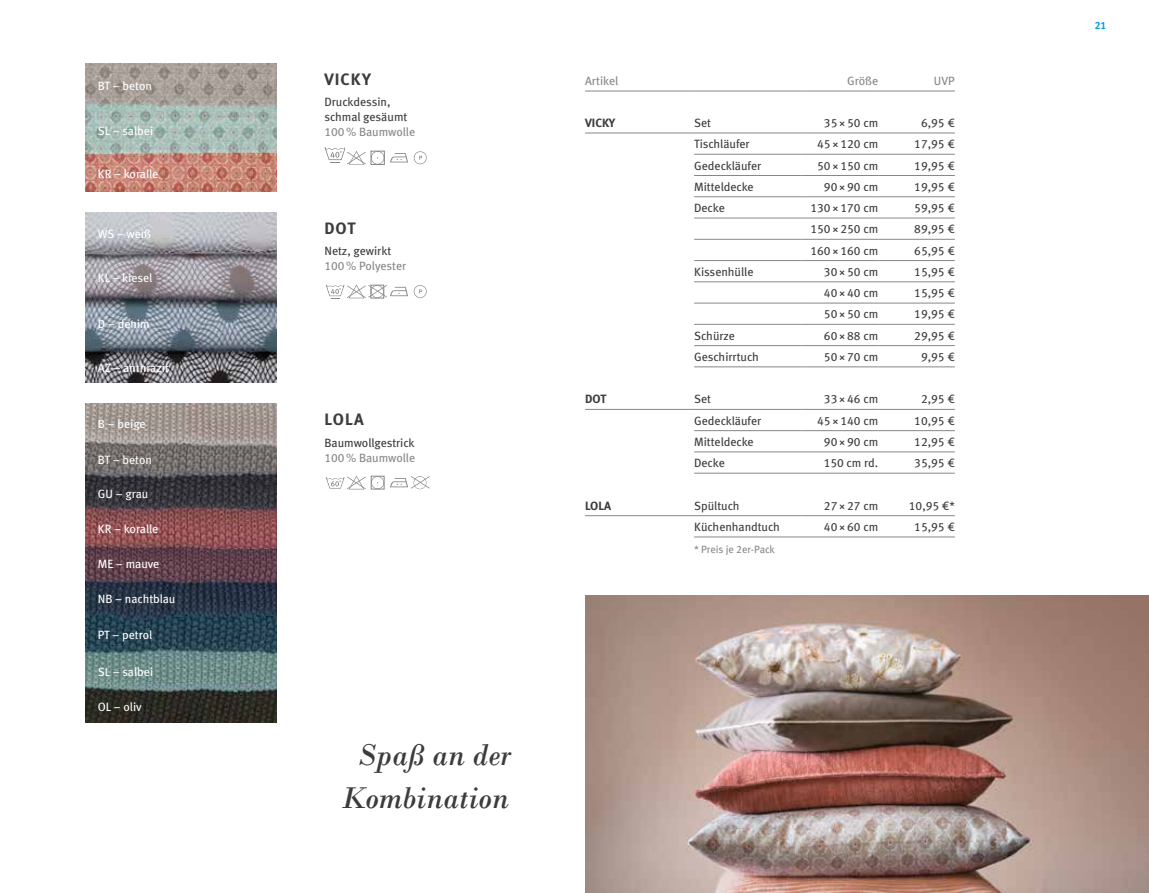
<style>
.page{position:relative;width:1149px;height:893px;background:#fff}
.page>*{position:absolute;margin:0;border:0;box-sizing:border-box;transform-origin:0 0}
.t1{font:italic 31.5px/42.5px "Bodoni";color:#3c3c3b;text-align:center}
.t2{font:16.5px "Meta Bold LF";letter-spacing:.055em;color:#3c3c3b}
.t3{font:12px/15px "Meta Book LF";color:#3c3c3b}
.t4{font:12px "Meta Book LF";color:#fff}
.t5{font:12px "Meta Book LF";color:#878787}
.t6{font:12px "Meta Bold LF";color:#3c3c3b}
.t7{font:10.5px "Meta Book LF";color:#878787}
.t8{font:10.5px "Meta Bold LF";color:#009fe3}
</style>
<div class="page">
<img style="left:585px;top:595px;width:563px;height:298px">
<img style="left:85px;top:64px;width:191px;height:127px">
<img style="left:85px;top:213px;width:191px;height:170px">
<img style="left:85px;top:404px;width:191px;height:319px">
<hr style="left:585px;top:91px;width:109px;height:1px;background:#878787">
<hr style="left:694px;top:91px;width:107px;height:1px;background:#878787">
<hr style="left:801px;top:91px;width:77px;height:1px;background:#878787">
<hr style="left:878px;top:91px;width:76px;height:1px;background:#878787">
<hr style="left:801px;top:133px;width:77px;height:1px;background:#878787">
<hr style="left:878px;top:133px;width:76px;height:1px;background:#878787">
<hr style="left:801px;top:154px;width:77px;height:1px;background:#878787">
<hr style="left:878px;top:154px;width:76px;height:1px;background:#878787">
<hr style="left:801px;top:175px;width:77px;height:1px;background:#878787">
<hr style="left:878px;top:175px;width:76px;height:1px;background:#878787">
<hr style="left:801px;top:196px;width:77px;height:1px;background:#878787">
<hr style="left:878px;top:196px;width:76px;height:1px;background:#878787">
<hr style="left:801px;top:218px;width:77px;height:1px;background:#878787">
<hr style="left:878px;top:218px;width:76px;height:1px;background:#878787">
<hr style="left:801px;top:239px;width:77px;height:1px;background:#878787">
<hr style="left:878px;top:239px;width:76px;height:1px;background:#878787">
<hr style="left:801px;top:260px;width:77px;height:1px;background:#878787">
<hr style="left:878px;top:260px;width:76px;height:1px;background:#878787">
<hr style="left:801px;top:282px;width:77px;height:1px;background:#878787">
<hr style="left:878px;top:282px;width:76px;height:1px;background:#878787">
<hr style="left:801px;top:303px;width:77px;height:1px;background:#878787">
<hr style="left:878px;top:303px;width:76px;height:1px;background:#878787">
<hr style="left:801px;top:324px;width:77px;height:1px;background:#878787">
<hr style="left:878px;top:324px;width:76px;height:1px;background:#878787">
<hr style="left:801px;top:345px;width:77px;height:1px;background:#878787">
<hr style="left:878px;top:345px;width:76px;height:1px;background:#878787">
<hr style="left:801px;top:452px;width:77px;height:1px;background:#878787">
<hr style="left:878px;top:452px;width:76px;height:1px;background:#878787">
<hr style="left:801px;top:473px;width:77px;height:1px;background:#878787">
<hr style="left:878px;top:473px;width:76px;height:1px;background:#878787">
<hr style="left:585px;top:515px;width:109px;height:1px;background:#878787">
<hr style="left:694px;top:515px;width:107px;height:1px;background:#878787">
<hr style="left:801px;top:515px;width:77px;height:1px;background:#878787">
<hr style="left:878px;top:515px;width:76px;height:1px;background:#878787">
<hr style="left:801px;top:537px;width:77px;height:1px;background:#878787">
<hr style="left:878px;top:537px;width:76px;height:1px;background:#878787">
<hr style="left:694px;top:154px;width:107px;height:1px;background:#878787">
<hr style="left:694px;top:133px;width:107px;height:1px;background:#878787">
<hr style="left:694px;top:367px;width:107px;height:1px;background:#878787">
<hr style="left:801px;top:367px;width:77px;height:1px;background:#878787">
<hr style="left:878px;top:367px;width:76px;height:1px;background:#878787">
<hr style="left:694px;top:452px;width:107px;height:1px;background:#878787">
<hr style="left:694px;top:473px;width:107px;height:1px;background:#878787">
<hr style="left:801px;top:409px;width:77px;height:1px;background:#878787">
<hr style="left:878px;top:409px;width:76px;height:1px;background:#878787">
<hr style="left:801px;top:430px;width:77px;height:1px;background:#878787">
<hr style="left:878px;top:430px;width:76px;height:1px;background:#878787">
<hr style="left:694px;top:537px;width:107px;height:1px;background:#878787">
<hr style="left:694px;top:175px;width:107px;height:1px;background:#878787">
<hr style="left:694px;top:196px;width:107px;height:1px;background:#878787">
<hr style="left:694px;top:218px;width:107px;height:1px;background:#878787">
<hr style="left:694px;top:239px;width:107px;height:1px;background:#878787">
<hr style="left:694px;top:260px;width:107px;height:1px;background:#878787">
<hr style="left:694px;top:282px;width:107px;height:1px;background:#878787">
<hr style="left:694px;top:303px;width:107px;height:1px;background:#878787">
<hr style="left:694px;top:324px;width:107px;height:1px;background:#878787">
<hr style="left:694px;top:345px;width:107px;height:1px;background:#878787">
<hr style="left:694px;top:409px;width:107px;height:1px;background:#878787">
<hr style="left:694px;top:430px;width:107px;height:1px;background:#878787">
<hr style="left:585px;top:133px;width:109px;height:1px;background:#878787">
<hr style="left:585px;top:409px;width:109px;height:1px;background:#878787">
<svg style="left:384px;top:150px;width:1px;height:15px"></svg>
<svg style="left:324px;top:147px;width:60px;height:18px"></svg>
<svg style="left:390px;top:151px;width:36px;height:13px"></svg>
<svg style="left:326px;top:284px;width:100px;height:15px"></svg>
<svg style="left:325px;top:476px;width:59px;height:14px"></svg>
<svg style="left:390px;top:476px;width:39px;height:13px"></svg>
<p class="t4" style="left:98px;top:79px;width:56px">BT – beton</p>
<p class="t4" style="left:98px;top:124px;width:57px">SL – salbei</p>
<p class="t4" style="left:98px;top:167px;width:62px">KR – koralle</p>
<p class="t4" style="left:98px;top:227px;width:55px">WS – weiß</p>
<p class="t4" style="left:98px;top:271px;width:56px">KL – kiesel</p>
<p class="t4" style="left:98px;top:317px;width:53px">D – denim</p>
<p class="t4" style="left:98px;top:361px;width:72px">AZ – anthrazit</p>
<p class="t4" style="left:98px;top:417px;width:49px">B – beige</p>
<h2 class="t2" style="left:324px;top:69px;width:48px">VICKY</h2>
<p class="t3" style="left:324px;top:94px;width:84px">Druckdessin, schmal gesäumt</p>
<p class="t5" style="left:324px;top:125px;width:92px">100% Baumwolle</p>
<h2 class="t2" style="left:324px;top:218px;width:33px">DOT</h2>
<p class="t3" style="left:324px;top:243px;width:68px">Netz, gewirkt</p>
<p class="t5" style="left:324px;top:259px;width:83px">100% Polyester</p>
<h2 class="t2" style="left:324px;top:410px;width:41px">LOLA</h2>
<p class="t3" style="left:324px;top:435px;width:92px">Baumwollgestrick</p>
<p class="t4" style="left:98px;top:453px;width:56px">BT – beton</p>
<p class="t5" style="left:324px;top:450px;width:92px">100% Baumwolle</p>
<p class="t4" style="left:98px;top:487px;width:52px">GU – grau</p>
<p class="t4" style="left:98px;top:522px;width:62px">KR – koralle</p>
<p class="t4" style="left:98px;top:556px;width:63px">ME – mauve</p>
<p class="t4" style="left:98px;top:592px;width:79px">NB – nachtblau</p>
<p class="t4" style="left:98px;top:628px;width:56px">PT – petrol</p>
<p class="t4" style="left:98px;top:664px;width:57px">SL – salbei</p>
<p class="t4" style="left:98px;top:700px;width:45px">OL – oliv</p>
<h1 class="t1" style="left:341px;top:734px;width:172px">Spaß an der<br>Kombination</h1>
<p class="t5" style="left:585px;top:74px;width:35px">Artikel</p>
<p class="t5" style="left:846px;top:74px;width:33px">Größe</p>
<p class="t5" style="left:933px;top:74px;width:22px">UVP</p>
<p class="t6" style="left:585px;top:116px;width:31px">VICKY</p>
<p class="t3" style="left:694px;top:115px;width:18px">Set</p>
<p class="t3" style="left:823px;top:115px;width:56px">35×50 cm</p>
<p class="t3" style="left:920px;top:115px;width:35px">6,95 €</p>
<p class="t3" style="left:694px;top:137px;width:57px">Tischläufer</p>
<p class="t3" style="left:817px;top:137px;width:62px">45×120 cm</p>
<p class="t3" style="left:914px;top:137px;width:42px">17,95 €</p>
<p class="t3" style="left:694px;top:158px;width:69px">Gedeckläufer</p>
<p class="t3" style="left:817px;top:158px;width:62px">50×150 cm</p>
<p class="t3" style="left:914px;top:158px;width:42px">19,95 €</p>
<p class="t3" style="left:694px;top:179px;width:61px">Mitteldecke</p>
<p class="t3" style="left:823px;top:179px;width:56px">90×90 cm</p>
<p class="t3" style="left:914px;top:179px;width:42px">19,95 €</p>
<p class="t3" style="left:694px;top:200px;width:32px">Decke</p>
<p class="t3" style="left:810px;top:200px;width:69px">130×170 cm</p>
<p class="t3" style="left:914px;top:200px;width:42px">59,95 €</p>
<p class="t3" style="left:810px;top:222px;width:69px">150×250 cm</p>
<p class="t3" style="left:914px;top:222px;width:42px">89,95 €</p>
<p class="t3" style="left:810px;top:243px;width:69px">160×160 cm</p>
<p class="t3" style="left:914px;top:243px;width:42px">65,95 €</p>
<p class="t3" style="left:694px;top:264px;width:61px">Kissenhülle</p>
<p class="t3" style="left:823px;top:264px;width:56px">30×50 cm</p>
<p class="t3" style="left:914px;top:264px;width:42px">15,95 €</p>
<p class="t3" style="left:823px;top:285px;width:56px">40×40 cm</p>
<p class="t3" style="left:914px;top:285px;width:42px">15,95 €</p>
<p class="t3" style="left:823px;top:307px;width:56px">50×50 cm</p>
<p class="t3" style="left:914px;top:307px;width:42px">19,95 €</p>
<p class="t3" style="left:694px;top:328px;width:42px">Schürze</p>
<p class="t3" style="left:823px;top:328px;width:56px">60×88 cm</p>
<p class="t3" style="left:914px;top:328px;width:42px">29,95 €</p>
<p class="t3" style="left:694px;top:349px;width:66px">Geschirrtuch</p>
<p class="t3" style="left:823px;top:349px;width:56px">50×70 cm</p>
<p class="t3" style="left:920px;top:349px;width:35px">9,95 €</p>
<p class="t6" style="left:585px;top:392px;width:23px">DOT</p>
<p class="t3" style="left:694px;top:392px;width:18px">Set</p>
<p class="t3" style="left:823px;top:392px;width:56px">33×46 cm</p>
<p class="t3" style="left:920px;top:392px;width:35px">2,95 €</p>
<p class="t3" style="left:694px;top:413px;width:69px">Gedeckläufer</p>
<p class="t3" style="left:817px;top:413px;width:62px">45×140 cm</p>
<p class="t3" style="left:914px;top:413px;width:42px">10,95 €</p>
<p class="t3" style="left:694px;top:434px;width:61px">Mitteldecke</p>
<p class="t3" style="left:823px;top:434px;width:56px">90×90 cm</p>
<p class="t3" style="left:914px;top:434px;width:42px">12,95 €</p>
<p class="t3" style="left:694px;top:455px;width:32px">Decke</p>
<p class="t3" style="left:823px;top:455px;width:56px">150 cm rd.</p>
<p class="t3" style="left:914px;top:455px;width:42px">35,95 €</p>
<p class="t6" style="left:585px;top:498px;width:27px">LOLA</p>
<p class="t3" style="left:694px;top:498px;width:47px">Spültuch</p>
<p class="t3" style="left:823px;top:498px;width:56px">27×27 cm</p>
<p class="t3" style="left:908px;top:498px;width:47px">10,95 €*</p>
<p class="t3" style="left:694px;top:519px;width:87px">Küchenhandtuch</p>
<p class="t3" style="left:823px;top:519px;width:56px">40×60 cm</p>
<p class="t3" style="left:914px;top:519px;width:42px">15,95 €</p>
<p class="t7" style="left:694px;top:543px;width:82px">* Preis je 2er-Pack</p>
<p class="t8" style="left:1094px;top:20px;width:13px">21</p>
</div>
